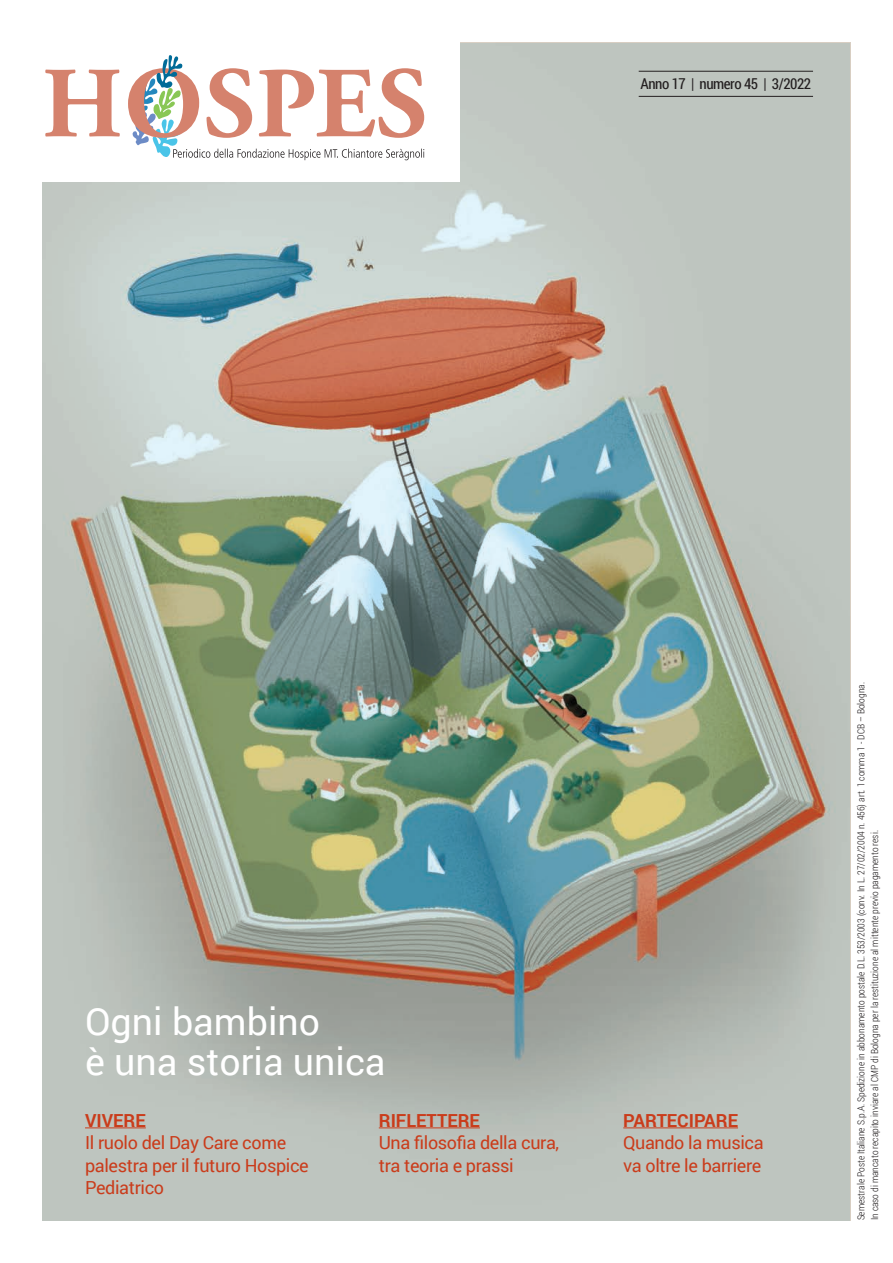
<style>
.page{position:relative;width:893px;height:1263px;background:#fff}
.page>*{position:absolute;margin:0;border:0;box-sizing:border-box;transform-origin:0 0}
.t1{font:37.5px/40.5px "Roboto";color:#fff}
.t2{font:18px/22.5px "Roboto";letter-spacing:-.02em;color:#ca3c1b}
.t3{font:700 18px "Roboto";color:#ca3c1b}
.t4{font:15px "Roboto Condensed";letter-spacing:-.03em;color:#231f20}
.t5{font:300 9.75px/13.5px "Roboto Condensed";color:#231f20}
</style>
<div class="page">
<img style="left:43px;top:43px;width:807px;height:1177px">
<div style="left:0;top:0;width:459px;height:182px;background:#fff"></div>
<svg style="left:45px;top:55px;width:379px;height:105px"></svg>
<hr style="left:639px;top:96px;width:174px;height:1px;background:#231f20">
<hr style="left:639px;top:71px;width:174px;height:1px;background:#231f20">
<hr style="left:85px;top:1127px;width:61px;height:1px;background:#ca3c1b">
<hr style="left:379px;top:1127px;width:101px;height:1px;background:#ca3c1b">
<hr style="left:623px;top:1127px;width:115px;height:1px;background:#ca3c1b">
<h3 class="t4" style="left:640px;top:73px;width:172px">Anno 17 | numero 45 | 3/2022</h3>
<h1 class="t1" style="left:85px;top:1000px;width:302px">Ogni bambino<br>è una storia unica</h1>
<h2 class="t3" style="left:85px;top:1107px;width:62px">VIVERE</h2>
<h2 class="t2" style="left:85px;top:1131px;width:225px">Il ruolo del Day Care come palestra per il futuro Hospice<br>Pediatrico</h2>
<h2 class="t3" style="left:379px;top:1107px;width:103px">RIFLETTERE</h2>
<h2 class="t2" style="left:379px;top:1131px;width:182px">Una filosofia della cura, tra teoria e prassi</h2>
<h2 class="t3" style="left:623px;top:1107px;width:116px">PARTECIPARE</h2>
<h2 class="t2" style="left:623px;top:1131px;width:142px">Quando la musica va oltre le barriere</h2>
<p class="t5" style="left:854px;top:1220px;width:540px;rotate:-90deg">Semestrale Poste Italiane S.p.A. Spedizione in abbonamento postale D.L. 353/2003 (conv. In L. 27/02/2004 n. 456) art. 1 comma 1 - DCB – Bologna.<br>In caso di mancato recapito inviare al CMP di Bologna per la restituzione al mittente previo pagamento resi.</p>
</div>
